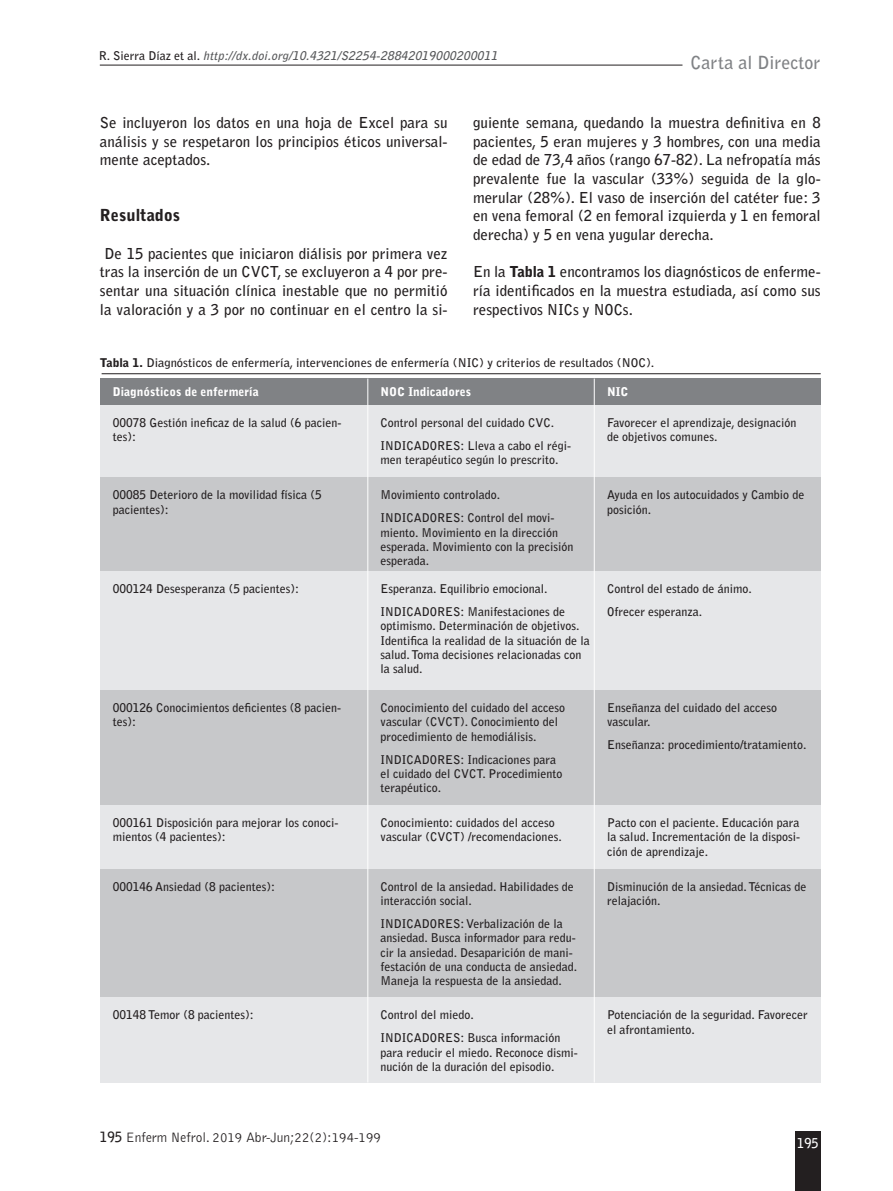
<style>
.page{position:relative;width:893px;height:1191px;background:#fff}
.page>*{position:absolute;margin:0;border:0;box-sizing:border-box;transform-origin:0 0}
.t1{font:700 18px "Bell Gothic Std";color:#808285}
.t2{font:900 16.5px "Bell Gothic Std";color:#231f20}
.t3{font:700 15px/18.6px "Bell Gothic Std";color:#231f20;text-align:justify}
.t4{font:300 14.1px "Bell Gothic Std";color:#231f20;scale:.95 1}
.t5{font:700 13.5px "Bell Gothic Std";color:#fff;scale:.95 1}
._00titul1{font:700 12px/14.4px "Bell Gothic Std";color:#231f20}
._00titul1-2{font:700 12px "Bell Gothic Std";color:#231f20;scale:1.04 1}
.t6{font:italic 700 12px "Bell Gothic Std";color:#57585a}
.t7{font:900 12px "Bell Gothic Std";color:#fff}
.s1{font-style:normal;color:#231f20}
.s2{font-weight:900}
.s3{font-weight:700}
</style>
<div class="page">
<div style="left:795px;top:1131px;width:26px;height:60px;background:#231f20"></div>
<hr style="left:100px;top:65px;width:582px;height:1px;background:#231f20">
<div style="left:100px;top:405px;width:268px;height:72px;background:#e6e7e9"></div>
<div style="left:100px;top:477px;width:268px;height:94px;background:#c7c8ca"></div>
<div style="left:100px;top:571px;width:268px;height:119px;background:#e6e7e9"></div>
<div style="left:100px;top:690px;width:268px;height:115px;background:#c7c8ca"></div>
<div style="left:100px;top:805px;width:268px;height:63px;background:#e6e7e9"></div>
<div style="left:100px;top:868px;width:268px;height:128px;background:#c7c8ca"></div>
<div style="left:100px;top:997px;width:268px;height:85px;background:#e6e7e9"></div>
<div style="left:368px;top:405px;width:226px;height:72px;background:#e6e7e9"></div>
<div style="left:368px;top:477px;width:226px;height:94px;background:#c7c8ca"></div>
<div style="left:368px;top:571px;width:226px;height:119px;background:#e6e7e9"></div>
<div style="left:368px;top:690px;width:226px;height:115px;background:#c7c8ca"></div>
<div style="left:368px;top:805px;width:226px;height:63px;background:#e6e7e9"></div>
<div style="left:368px;top:868px;width:226px;height:128px;background:#c7c8ca"></div>
<div style="left:368px;top:997px;width:226px;height:85px;background:#e6e7e9"></div>
<div style="left:100px;top:378px;width:268px;height:27px;background:#808285"></div>
<div style="left:368px;top:378px;width:226px;height:27px;background:#808285"></div>
<div style="left:594px;top:378px;width:227px;height:27px;background:#808285"></div>
<div style="left:594px;top:405px;width:227px;height:72px;background:#e6e7e9"></div>
<div style="left:594px;top:477px;width:227px;height:94px;background:#c7c8ca"></div>
<div style="left:594px;top:571px;width:227px;height:119px;background:#e6e7e9"></div>
<div style="left:594px;top:690px;width:227px;height:115px;background:#c7c8ca"></div>
<div style="left:594px;top:805px;width:227px;height:63px;background:#e6e7e9"></div>
<div style="left:594px;top:868px;width:227px;height:128px;background:#c7c8ca"></div>
<div style="left:594px;top:997px;width:227px;height:85px;background:#e6e7e9"></div>
<hr style="left:102px;top:373px;width:719px;height:1px;background:#231f20">
<hr style="left:367px;top:378px;width:1px;height:704px;background:#fff">
<hr style="left:594px;top:378px;width:1px;height:704px;background:#fff">
<p class="t6" style="left:99px;top:49px;width:403px"><span class="s1">R . S i e r r a D í a z e t a l .</span> http://dx.doi.org/10.4321/S2254-28842019000200011</p>
<p class="t1" style="left:691px;top:52px;width:131px">Carta al Director</p>
<p class="t3" style="left:100px;top:113px;width:349px">Se incluyeron los datos en una hoja de Excel para su análisis y se respetaron los principios éticos universal&shy;mente aceptados.</p>
<p class="t2" style="left:100px;top:206px;width:82px">Resultados</p>
<p class="t3" style="left:100px;top:244px;width:349px;text-align:center">De 15 pacientes que iniciaron diálisis por primera vez tras la inserción de un CVCT, se excluyeron a 4 por pre&shy;sentar una situación clínica inestable que no permitió la valoración y a 3 por no continuar en el centro la si-</p>
<p class="t3" style="left:473px;top:113px;width:349px">guiente semana, quedando la muestra definitiva en 8 pacientes, 5 eran mujeres y 3 hombres, con una media de edad de 73,4 años (rango 67-82). La nefropatía más prevalente fue la vascular (33%) seguida de la glo&shy;merular (28%). El vaso de inserción del catéter fue: 3 en vena femoral (2 en femoral izquierda y 1 en femoral derecha) y 5 en vena yugular derecha.</p>
<p class="t3" style="left:473px;top:263px;width:349px">En la <span class="s2">Tabla 1</span> encontramos los diagnósticos de enferme&shy;ría identificados en la muestra estudiada, así como sus respectivos NICs y NOCs.</p>
<p class="_00titul1-2" style="left:100px;top:356px;width:535px"><span class="s2">Tabla 1.</span> Diagnósticos de enfermería, intervenciones de enfermería (NIC) y criterios de resultados (NOC).</p>
<p class="t7" style="left:113px;top:385px;width:147px">Diagnósticos de enfermería</p>
<p class="t7" style="left:381px;top:385px;width:92px">NOC Indicadores</p>
<p class="t7" style="left:607px;top:385px;width:23px">NIC</p>
<p class="_00titul1" style="left:607px;top:415px;width:191px">Favorecer el aprendizaje, designación de objetivos comunes.</p>
<p class="_00titul1" style="left:113px;top:415px;width:230px">00078 Gestión ineficaz de la salud (6 pacien&shy;tes):</p>
<p class="_00titul1" style="left:381px;top:415px;width:175px">Control personal del cuidado CVC.</p>
<p class="_00titul1" style="left:381px;top:438px;width:192px">INDICADORES: Lleva a cabo el régi&shy;men terapéutico según lo prescrito.</p>
<p class="_00titul1" style="left:381px;top:488px;width:121px">Movimiento controlado.</p>
<p class="_00titul1" style="left:381px;top:510px;width:195px">INDICADORES: Control del movi&shy;miento. Movimiento en la dirección esperada. Movimiento con la precisión esperada.</p>
<p class="_00titul1" style="left:381px;top:581px;width:169px">Esperanza. Equilibrio emocional.</p>
<p class="_00titul1" style="left:381px;top:604px;width:211px">INDICADORES: Manifestaciones de optimismo. Determinación de objetivos.<br>Identifica la realidad de la situación de la salud. Toma decisiones relacionadas con la salud.</p>
<p class="_00titul1" style="left:381px;top:700px;width:186px">Conocimiento del cuidado del acceso vascular (CVCT). Conocimiento del procedimiento de hemodiálisis.</p>
<p class="_00titul1" style="left:381px;top:752px;width:183px">INDICADORES: Indicaciones para el cuidado del CVCT. Procedimiento terapéutico.</p>
<p class="_00titul1" style="left:381px;top:815px;width:183px">Conocimiento: cuidados del acceso vascular (CVCT) /recomendaciones.</p>
<p class="_00titul1" style="left:113px;top:488px;width:211px">00085 Deterioro de la movilidad física (5 pacientes):</p>
<p class="_00titul1" style="left:607px;top:488px;width:199px">Ayuda en los autocuidados y Cambio de posición.</p>
<p class="_00titul1" style="left:113px;top:581px;width:188px">000124 Desesperanza (5 pacientes):</p>
<p class="_00titul1" style="left:607px;top:581px;width:146px">Control del estado de ánimo.</p>
<p class="_00titul1" style="left:607px;top:604px;width:97px">Ofrecer esperanza.</p>
<p class="_00titul1" style="left:113px;top:700px;width:230px">000126 Conocimientos deficientes (8 pacien&shy;tes):</p>
<p class="_00titul1" style="left:607px;top:700px;width:172px">Enseñanza del cuidado del acceso vascular.</p>
<p class="_00titul1" style="left:607px;top:737px;width:201px">Enseñanza: procedimiento/tratamiento.</p>
<p class="_00titul1" style="left:113px;top:815px;width:227px">000161 Disposición para mejorar los conoci&shy;mientos (4 pacientes):</p>
<p class="_00titul1" style="left:113px;top:879px;width:164px">000146 Ansiedad (8 pacientes):</p>
<p class="_00titul1" style="left:607px;top:815px;width:195px;text-align:justify">Pacto con el paciente. Educación para la salud. Incrementación de la disposi&shy;ción de aprendizaje.</p>
<p class="_00titul1" style="left:607px;top:879px;width:201px">Disminución de la ansiedad. Técnicas de relajación.</p>
<p class="_00titul1" style="left:381px;top:879px;width:195px">Control de la ansiedad. Habilidades de interacción social.</p>
<p class="_00titul1" style="left:381px;top:916px;width:198px">INDICADORES: Verbalización de la ansiedad. Busca informador para redu&shy;cir la ansiedad. Desaparición de mani&shy;festación de una conducta de ansiedad.<br>Maneja la respuesta de la ansiedad.</p>
<p class="_00titul1" style="left:381px;top:1007px;width:95px">Control del miedo.</p>
<p class="_00titul1" style="left:381px;top:1030px;width:199px">INDICADORES: Busca información para reducir el miedo. Reconoce dismi&shy;nución de la duración del episodio.</p>
<p class="_00titul1" style="left:113px;top:1007px;width:143px">00148 Temor (8 pacientes):</p>
<p class="_00titul1" style="left:607px;top:1007px;width:202px">Potenciación de la seguridad. Favorecer el afrontamiento.</p>
<p class="t4" style="left:100px;top:1130px;width:297px"><span class="s3">195</span> Enferm Nefrol. 2019 Abr-Jun;22(2):194-199</p>
<p class="t5" style="left:797px;top:1134px;width:24px">195</p>
</div>
